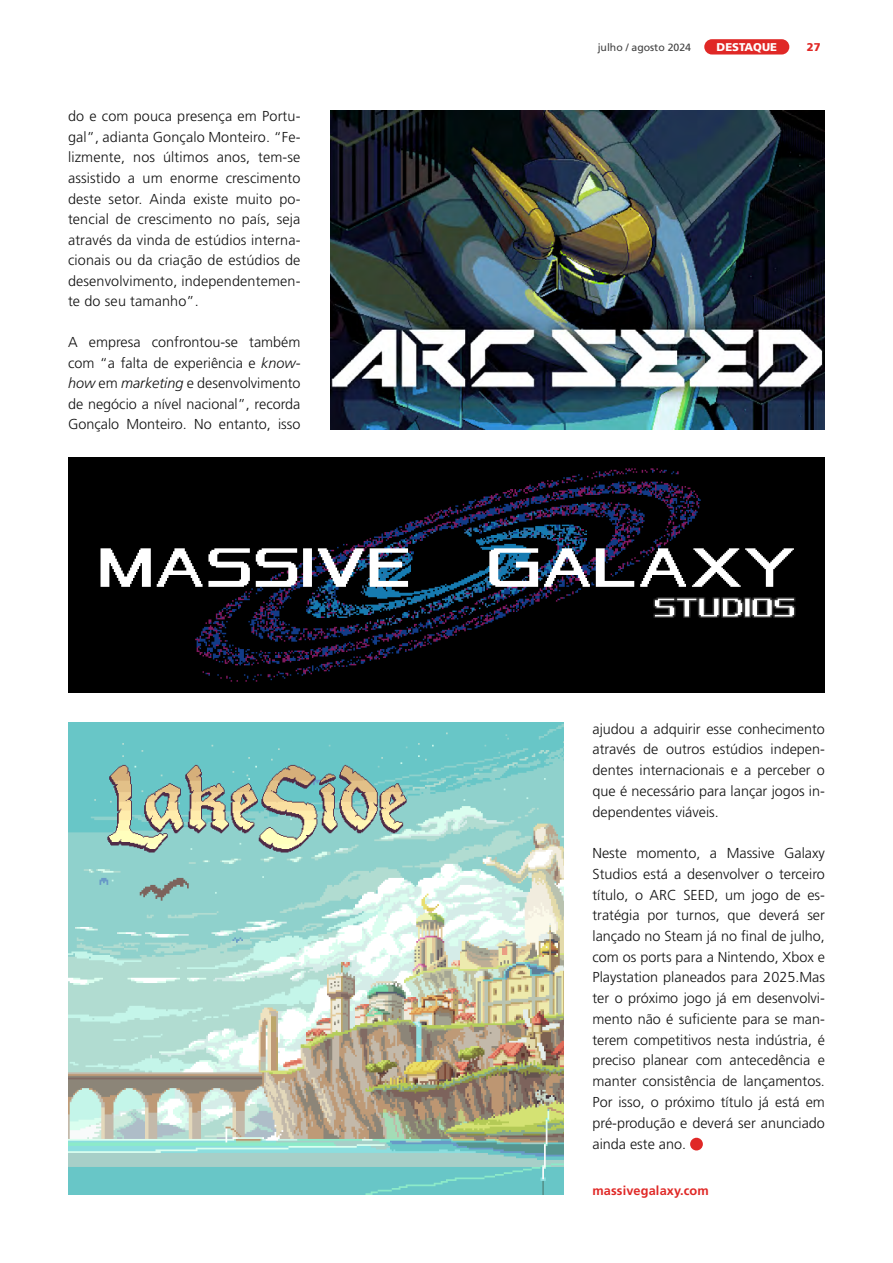
<style>
.page{position:relative;width:893px;height:1263px;background:#fff}
.page>*{position:absolute;margin:0;border:0;box-sizing:border-box;transform-origin:0 0}
.t1{font:300 14.4px/20.9px "Frutiger LT Std";color:#121212;text-align:justify}
.t2{font:700 12.75px "Frutiger LT Std";letter-spacing:.01em;color:#e02826}
.t3{font:900 11.25px "Frutiger LT Std";color:#fff}
.t4{font:900 11.25px "Frutiger LT Std";color:#e02826}
.t5{font:10.5px "Frutiger LT Std";color:#414141}
.s1{font-style:italic}
</style>
<div class="page">
<div style="left:704px;top:39px;width:85px;height:16px;background:#e02826;border-radius:8px"></div>
<img style="left:330px;top:111px;width:495px;height:318px">
<img style="left:68px;top:723px;width:495px;height:472px">
<div style="left:690px;top:1138px;width:13px;height:12px;background:#e02826;border-radius:50%"></div>
<img style="left:68px;top:457px;width:757px;height:235px">
<p class="t1" style="left:68px;top:106px;width:234px">do e com pouca presença em Portu&shy;gal”, adianta Gonçalo Monteiro. “Fe&shy;lizmente, nos últimos anos, tem-se assistido a um enorme crescimento deste setor. Ainda existe muito po&shy;tencial de crescimento no país, seja através da vinda de estúdios interna&shy;cionais ou da criação de estúdios de desenvolvimento, independentemen&shy;te do seu tamanho”.</p>
<p class="t1" style="left:68px;top:332px;width:234px">A empresa confrontou-se também com “a falta de experiência e <span class="s1">know&shy;how</span> em <span class="s1">marketing</span> e desenvolvimento de negócio a nível nacional”, recorda Gonçalo Monteiro. No entanto, isso</p>
<p class="t5" style="left:598px;top:41px;width:95px">julho / agosto 2024</p>
<p class="t3" style="left:717px;top:40px;width:62px">DESTAQUE</p>
<p class="t4" style="left:807px;top:40px;width:15px">27</p>
<p class="t1" style="left:592px;top:719px;width:234px">ajudou a adquirir esse conhecimento através de outros estúdios indepen&shy;dentes internacionais e a perceber o que é necessário para lançar jogos in&shy;dependentes viáveis.</p>
<p class="t1" style="left:592px;top:843px;width:234px">Neste momento, a Massive Galaxy Studios está a desenvolver o terceiro título, o ARC SEED, um jogo de es&shy;tratégia por turnos, que deverá ser lançado no Steam já no final de julho, com os ports para a Nintendo, Xbox e Playstation planeados para 2025.Mas ter o próximo jogo já em desenvolvi&shy;mento não é suficiente para se man&shy;terem competitivos nesta indústria, é preciso planear com antecedência e manter consistência de lançamentos.<br>Por isso, o próximo título já está em pré-produção e deverá ser anunciado ainda este ano.</p>
<p class="t2" style="left:592px;top:1183px;width:118px">massivegalaxy.com</p>
</div>
